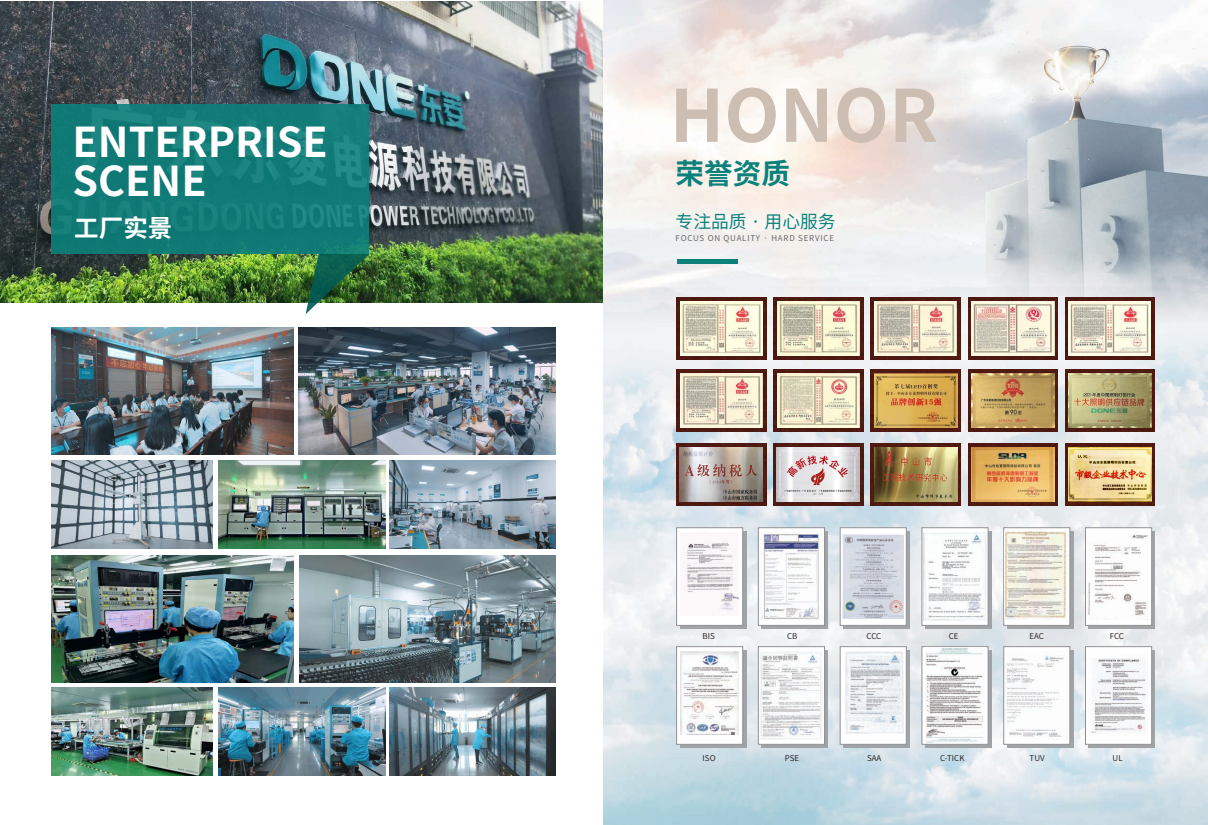
<style>
.page{position:relative;width:1208px;height:825px;background:#fff}
.page>*{position:absolute;margin:0;border:0;box-sizing:border-box;transform-origin:0 0}
.t1{font:700 72px "Source Han Sans CN";color:#ccbeb3}
.t2{font:700 41.1px/38.8px "Source Han Sans CN";color:#fff}
.t3{font:700 28.6px "Source Han Sans CN";color:#0c817c}
.t4{font:700 24.5px "Source Han Sans CN";color:#fff}
.t5{font:17.8px "Source Han Sans CN";color:#0c817c}
.t6{font:8px "Source Han Sans CN";color:#211814}
.t7{font:8px "Source Han Sans CN";letter-spacing:.1em;color:#595a5c}
</style>
<div class="page">
<img style="left:0;top:1px;width:602px;height:301px">
<img style="left:603px;top:0;width:604px;height:825px">
<div style="left:680px;top:531px;width:66px;height:98px;background:#a1a4a7"></div>
<div style="left:676px;top:527px;width:67px;height:99px;background:#fff;border:1px solid #909195"></div>
<div style="left:761px;top:531px;width:67px;height:98px;background:#a1a4a7"></div>
<div style="left:758px;top:527px;width:67px;height:99px;background:#fff;border:1px solid #909195"></div>
<div style="left:843px;top:531px;width:66px;height:98px;background:#a1a4a7"></div>
<div style="left:839px;top:527px;width:67px;height:99px;background:#fff;border:1px solid #909195"></div>
<div style="left:925px;top:531px;width:66px;height:98px;background:#a1a4a7"></div>
<div style="left:921px;top:527px;width:67px;height:99px;background:#fff;border:1px solid #909195"></div>
<div style="left:1007px;top:531px;width:66px;height:98px;background:#a1a4a7"></div>
<div style="left:1003px;top:527px;width:67px;height:99px;background:#fff;border:1px solid #909195"></div>
<div style="left:680px;top:650px;width:66px;height:98px;background:#a1a4a7"></div>
<div style="left:676px;top:646px;width:67px;height:99px;background:#fff;border:1px solid #909195"></div>
<div style="left:761px;top:650px;width:67px;height:98px;background:#a1a4a7"></div>
<div style="left:758px;top:646px;width:67px;height:99px;background:#fff;border:1px solid #909195"></div>
<div style="left:843px;top:650px;width:66px;height:98px;background:#a1a4a7"></div>
<div style="left:839px;top:646px;width:67px;height:99px;background:#fff;border:1px solid #909195"></div>
<div style="left:925px;top:650px;width:66px;height:98px;background:#a1a4a7"></div>
<div style="left:921px;top:646px;width:67px;height:99px;background:#fff;border:1px solid #909195"></div>
<div style="left:1007px;top:650px;width:66px;height:98px;background:#a1a4a7"></div>
<div style="left:1003px;top:646px;width:67px;height:99px;background:#fff;border:1px solid #909195"></div>
<div style="left:1088px;top:650px;width:67px;height:98px;background:#a1a4a7"></div>
<div style="left:1085px;top:646px;width:67px;height:99px;background:#fff;border:1px solid #909195"></div>
<div style="left:1088px;top:531px;width:67px;height:98px;background:#a1a4a7"></div>
<div style="left:1085px;top:527px;width:67px;height:99px;background:#fff;border:1px solid #909195"></div>
<img style="left:684px;top:532px;width:55px;height:78px">
<img style="left:760px;top:532px;width:59px;height:88px">
<img style="left:842px;top:534px;width:61px;height:85px">
<img style="left:923px;top:533px;width:63px;height:87px">
<img style="left:1005px;top:531px;width:62px;height:88px">
<img style="left:1088px;top:534px;width:61px;height:86px">
<img style="left:680px;top:651px;width:59px;height:83px">
<img style="left:760px;top:651px;width:62px;height:88px">
<img style="left:845px;top:652px;width:58px;height:82px">
<img style="left:1005px;top:655px;width:59px;height:83px">
<img style="left:1091px;top:658px;width:55px;height:75px">
<img style="left:925px;top:648px;width:59px;height:94px">
<svg style="left:1065px;top:443px;width:89px;height:63px"></svg>
<svg style="left:968px;top:443px;width:89px;height:63px"></svg>
<svg style="left:871px;top:443px;width:89px;height:63px"></svg>
<img style="left:874px;top:447px;width:83px;height:55px">
<svg style="left:774px;top:443px;width:89px;height:63px"></svg>
<div style="left:676px;top:443px;width:90px;height:63px;background:linear-gradient(to right,#4e1a12,#4f1a12)"></div>
<img style="left:680px;top:447px;width:83px;height:55px">
<img style="left:971px;top:447px;width:83px;height:55px">
<img style="left:1068px;top:447px;width:83px;height:55px">
<img style="left:777px;top:447px;width:83px;height:55px">
<svg style="left:1065px;top:297px;width:89px;height:62px"></svg>
<img style="left:1068px;top:301px;width:83px;height:54px">
<svg style="left:774px;top:297px;width:89px;height:62px"></svg>
<img style="left:777px;top:301px;width:82px;height:54px">
<svg style="left:968px;top:297px;width:89px;height:62px"></svg>
<img style="left:971px;top:301px;width:83px;height:54px">
<svg style="left:676px;top:297px;width:90px;height:62px"></svg>
<img style="left:680px;top:301px;width:82px;height:54px">
<svg style="left:871px;top:297px;width:89px;height:62px"></svg>
<img style="left:874px;top:301px;width:83px;height:54px">
<div style="left:774px;top:369px;width:89px;height:63px;background:linear-gradient(to right,#4e1a12,#4e1a12)"></div>
<img style="left:777px;top:373px;width:82px;height:55px">
<div style="left:677px;top:369px;width:89px;height:63px;background:#4e1a12"></div>
<img style="left:680px;top:373px;width:83px;height:55px">
<svg style="left:871px;top:369px;width:89px;height:63px"></svg>
<img style="left:874px;top:373px;width:83px;height:55px">
<svg style="left:968px;top:369px;width:89px;height:63px"></svg>
<img style="left:971px;top:373px;width:83px;height:55px">
<svg style="left:1065px;top:369px;width:89px;height:63px"></svg>
<img style="left:1068px;top:373px;width:83px;height:55px">
<hr style="left:677px;top:259px;width:61px;height:4px;background:#0c817c">
<img style="left:305px;top:254px;width:64px;height:60px">
<div style="left:51px;top:105px;width:318px;height:149px;background:linear-gradient(to right,#117a76,#157f7b)"></div>
<img style="left:299px;top:555px;width:256px;height:128px">
<img style="left:52px;top:327px;width:241px;height:128px">
<img style="left:218px;top:687px;width:167px;height:88px">
<img style="left:390px;top:687px;width:165px;height:88px">
<img style="left:298px;top:327px;width:257px;height:128px">
<img style="left:52px;top:555px;width:241px;height:128px">
<img style="left:52px;top:687px;width:161px;height:88px">
<img style="left:390px;top:460px;width:165px;height:88px">
<img style="left:218px;top:460px;width:167px;height:88px">
<img style="left:52px;top:460px;width:161px;height:88px">
<h2 class="t2" style="left:73px;top:123px;width:257px">ENTERPRISE<br>SCENE</h2>
<h3 class="t4" style="left:74px;top:215px;width:100px">工厂实景</h3>
<h1 class="t1" style="left:669px;top:75px;width:270px">HONOR</h1>
<h3 class="t3" style="left:675px;top:158px;width:116px">荣誉资质</h3>
<h3 class="t5" style="left:675px;top:212px;width:161px">专注品质 · 用心服务</h3>
<p class="t7" style="left:675px;top:233px;width:160px">FOCUS ON QUALITY · HARD SERVICE</p>
<p class="t6" style="left:702px;top:631px;width:14px">BIS</p>
<p class="t6" style="left:787px;top:631px;width:12px">CB</p>
<p class="t6" style="left:866px;top:631px;width:16px">CCC</p>
<p class="t6" style="left:948px;top:631px;width:11px">CE</p>
<p class="t6" style="left:1029px;top:631px;width:16px">EAC</p>
<p class="t6" style="left:1109px;top:631px;width:16px">FCC</p>
<p class="t6" style="left:702px;top:753px;width:14px">ISO</p>
<p class="t6" style="left:785px;top:753px;width:16px">PSE</p>
<p class="t6" style="left:867px;top:753px;width:16px">SAA</p>
<p class="t6" style="left:940px;top:753px;width:26px">C-TICK</p>
<p class="t6" style="left:1029px;top:753px;width:16px">TUV</p>
<p class="t6" style="left:1112px;top:753px;width:12px">UL</p>
</div>
